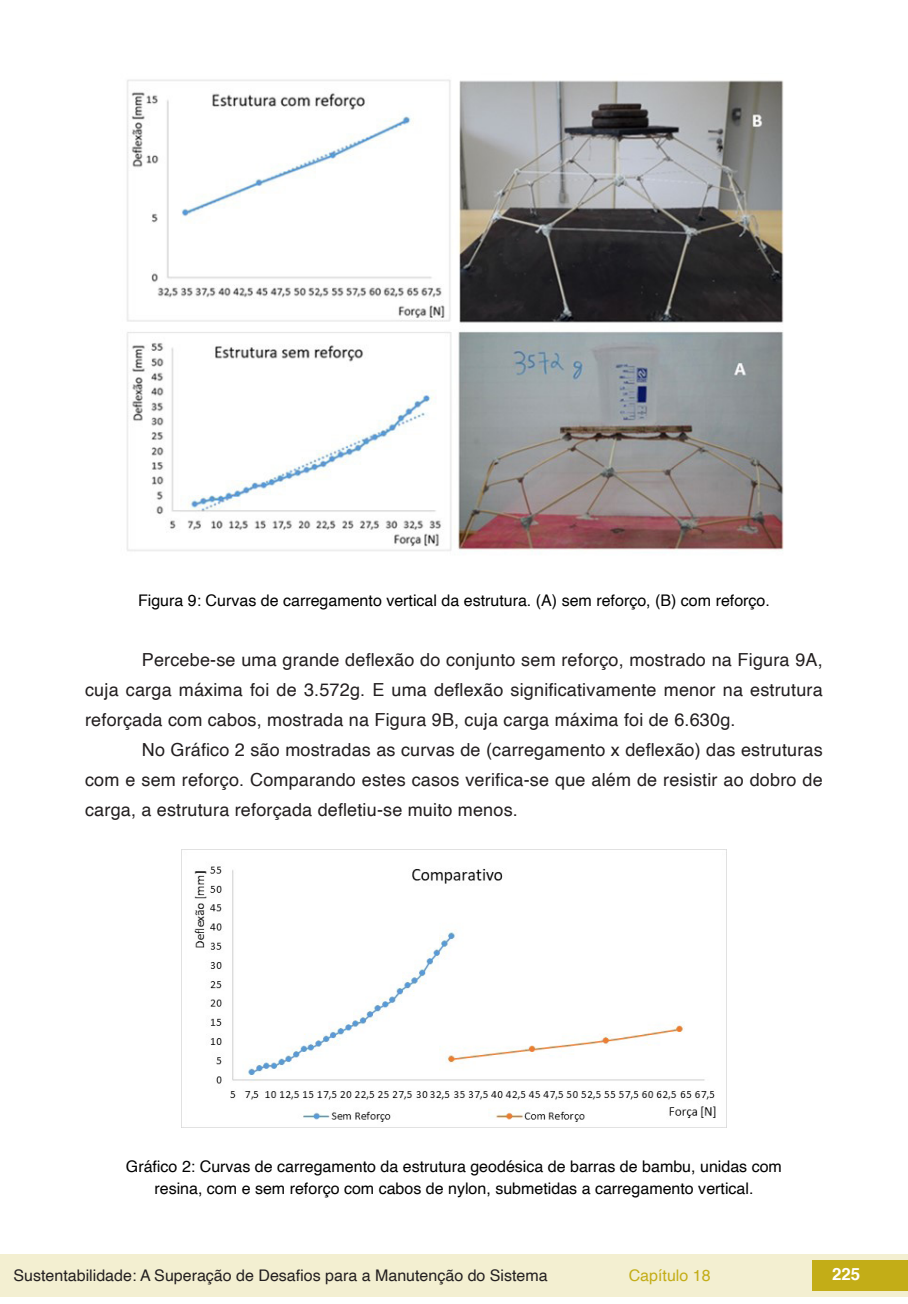
<style>
.page{position:relative;width:908px;height:1304px;background:#fff}
.page>*{position:absolute;margin:0;border:0;box-sizing:border-box;transform-origin:0 0}
.txt{font:18px/30px "Helvetica";letter-spacing:.01em;color:#231f20;text-align:justify}
.t1{font:700 16.8px "Helvetica";color:#fff}
.info_tab_graf_imag{font:16px/22px "Helvetica";color:#000;text-align:center}
.t2{font:16px "Helvetica";color:#231f20}
.t3{font:16px "Helvetica";color:#c3ad17}
</style>
<div class="page">
<div style="left:0;top:1254px;width:906px;height:43px;background:#f3efd1"></div>
<div style="left:812px;top:1261px;width:95px;height:30px;background:#c3ad17"></div>
<img style="left:126px;top:79px;width:658px;height:473px">
<img style="left:181px;top:850px;width:545px;height:278px">
<p class="info_tab_graf_imag" style="left:138px;top:590px;width:633px">Figura 9: Curvas de carregamento vertical da estrutura. (A) sem reforço, (B) com reforço.</p>
<p class="txt" style="left:85px;top:645px;width:738px;text-indent:57px">Percebe-se uma grande deflexão do conjunto sem reforço, mostrado na Figura 9A, cuja carga máxima foi de 3.572g. E uma deflexão significativamente menor na estrutura reforçada com cabos, mostrada na Figura 9B, cuja carga máxima foi de 6.630g.</p>
<p class="txt" style="left:85px;top:735px;width:738px;text-indent:57px">No Gráfico 2 são mostradas as curvas de (carregamento x deflexão) das estruturas com e sem reforço. Comparando estes casos verifica-se que além de resistir ao dobro de carga, a estrutura reforçada defletiu-se muito menos.</p>
<p class="info_tab_graf_imag" style="left:126px;top:1156px;width:657px">Gráfico 2: Curvas de carregamento da estrutura geodésica de barras de bambu, unidas com resina, com e sem reforço com cabos de nylon, submetidas a carregamento vertical.</p>
<p class="t2" style="left:14px;top:1263px;width:535px">Sustentabilidade: A Superação de Desafios para a Manutenção do Sistema</p>
<p class="t3" style="left:628px;top:1263px;width:83px">Capítulo 18</p>
<p class="t1" style="left:831px;top:1261px;width:30px">225</p>
</div>
